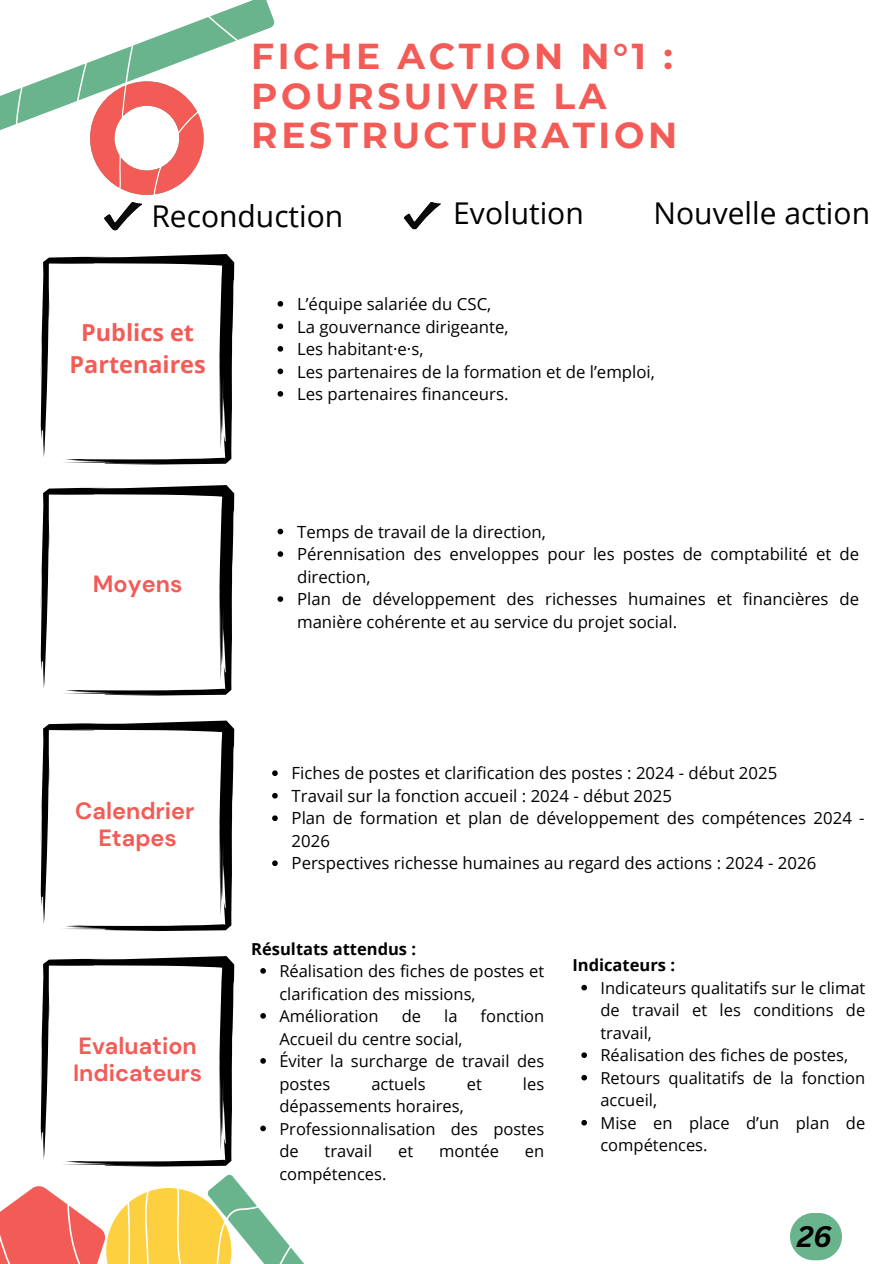
<style>
.page{position:relative;width:893px;height:1264px;background:#fff}
.page>*{position:absolute;margin:0;border:0;box-sizing:border-box;transform-origin:0 0}
.t1{font:700 36px/39.3px "Montserrat";letter-spacing:.1em;color:#f35b56}
.t2{font:30px "Open Sans";color:#000}
.t3{font:italic 700 28.95px "Canva Sans";color:#000}
.t4{font:700 23.4px/27.2px "DM Sans";color:#f35b56;text-align:center}
.t5{font:700 23.4px/32.4px "Open Sans";color:#f35b56;text-align:center}
.t6{font:16.8px/22.5px "Open Sans";color:#000}
.t7{font:16.5px/22.5px "Open Sans";color:#000}
.t8{font:700 16.5px "Open Sans";color:#000}
</style>
<div class="page">
<svg style="left:0;top:1174px;width:304px;height:89px"></svg>
<svg style="left:0;top:0;width:275px;height:195px"></svg>
<svg style="left:277px;top:301px;width:6px;height:5px"></svg>
<svg style="left:277px;top:323px;width:6px;height:6px"></svg>
<svg style="left:277px;top:346px;width:6px;height:5px"></svg>
<svg style="left:277px;top:368px;width:6px;height:6px"></svg>
<svg style="left:277px;top:391px;width:6px;height:5px"></svg>
<svg style="left:41px;top:254px;width:193px;height:210px"></svg>
<svg style="left:41px;top:485px;width:193px;height:210px"></svg>
<svg style="left:277px;top:528px;width:6px;height:6px"></svg>
<svg style="left:277px;top:551px;width:6px;height:6px"></svg>
<svg style="left:277px;top:596px;width:6px;height:6px"></svg>
<svg style="left:404px;top:202px;width:36px;height:27px"></svg>
<svg style="left:105px;top:202px;width:37px;height:28px"></svg>
<svg style="left:41px;top:720px;width:193px;height:211px"></svg>
<svg style="left:41px;top:956px;width:193px;height:210px"></svg>
<svg style="left:272px;top:770px;width:6px;height:6px"></svg>
<svg style="left:272px;top:793px;width:6px;height:5px"></svg>
<svg style="left:272px;top:815px;width:6px;height:6px"></svg>
<svg style="left:272px;top:860px;width:6px;height:6px"></svg>
<svg style="left:260px;top:968px;width:6px;height:5px"></svg>
<svg style="left:260px;top:1013px;width:6px;height:5px"></svg>
<svg style="left:260px;top:1058px;width:6px;height:5px"></svg>
<svg style="left:260px;top:1125px;width:6px;height:6px"></svg>
<svg style="left:581px;top:984px;width:6px;height:6px"></svg>
<svg style="left:581px;top:1052px;width:6px;height:5px"></svg>
<svg style="left:581px;top:1074px;width:6px;height:6px"></svg>
<svg style="left:581px;top:1119px;width:6px;height:6px"></svg>
<div style="left:790px;top:1212px;width:51px;height:48px;background:#69b48d;border-radius:24px"></div>
<h2 class="t1" style="left:251px;top:37px;width:427px">FICHE ACTION N°1 :<br>POURSUIVRE LA<br>RESTRUCTURATION</h2>
<p class="t2" style="left:151px;top:195px;width:193px">Reconduction</p>
<p class="t2" style="left:453px;top:192px;width:132px">Evolution</p>
<p class="t2" style="left:653px;top:192px;width:218px">Nouvelle action</p>
<h2 class="t5" style="left:70px;top:315px;width:138px">Publics et<br>Partenaires</h2>
<p class="t4" style="left:93px;top:570px;width:91px">Moyens</p>
<p class="t6" style="left:297px;top:292px;width:196px">L’équipe salariée du CSC,</p>
<h1 class="t6" style="left:297px;top:315px;width:213px">La gouvernance dirigeante,</h1>
<p class="t6" style="left:297px;top:337px;width:128px">Les habitant·e·s,</p>
<h2 class="t6" style="left:297px;top:360px;width:359px">Les partenaires de la formation et de l’emploi,</h2>
<p class="t6" style="left:297px;top:382px;width:213px">Les partenaires financeurs.</p>
<h3 class="t6" style="left:297px;top:520px;width:250px">Temps de travail de la direction,</h3>
<p class="t6" style="left:297px;top:542px;width:563px">Pérennisation des enveloppes pour les postes de comptabilité et de direction,</p>
<p class="t6" style="left:297px;top:587px;width:563px">Plan de développement des richesses humaines et financières de manière cohérente et au service du projet social.</p>
<p class="t4" style="left:75px;top:797px;width:121px">Calendrier<br>Etapes</p>
<h3 class="t4" style="left:73px;top:1032px;width:131px;text-align:left">Evaluation<br>Indicateurs</h3>
<p class="t6" style="left:291px;top:761px;width:487px">Fiches de postes et clarification des postes : 2024 - début 2025</p>
<p class="t6" style="left:291px;top:784px;width:382px">Travail sur la fonction accueil : 2024 - début 2025</p>
<p class="t6" style="left:291px;top:806px;width:574px">Plan de formation et plan de développement des compétences 2024 -<br>2026</p>
<p class="t6" style="left:291px;top:851px;width:526px">Perspectives richesse humaines au regard des actions : 2024 - 2026</p>
<h3 class="t8" style="left:251px;top:936px;width:166px">Résultats attendus :</h3>
<p class="t7" style="left:279px;top:959px;width:266px">Réalisation des fiches de postes et clarification des missions,</p>
<p class="t7" style="left:279px;top:1004px;width:101px">Amélioration</p>
<p class="t7" style="left:402px;top:1004px;width:21px">de</p>
<p class="t7" style="left:444px;top:1004px;width:15px">la</p>
<p class="t7" style="left:480px;top:1004px;width:65px">fonction</p>
<p class="t7" style="left:279px;top:1026px;width:185px">Accueil du centre social,</p>
<p class="t7" style="left:279px;top:1049px;width:266px">Éviter la surcharge de travail des postes</p>
<p class="t7" style="left:371px;top:1071px;width:56px">actuels</p>
<p class="t7" style="left:466px;top:1071px;width:17px">et</p>
<p class="t7" style="left:523px;top:1071px;width:23px">les</p>
<p class="t7" style="left:279px;top:1094px;width:186px">dépassements horaires,</p>
<p class="t7" style="left:279px;top:1116px;width:266px">Professionnalisation des postes de</p>
<p class="t7" style="left:324px;top:1139px;width:49px">travail</p>
<p class="t7" style="left:398px;top:1139px;width:17px">et</p>
<p class="t7" style="left:439px;top:1139px;width:61px">montée</p>
<p class="t7" style="left:525px;top:1139px;width:21px">en</p>
<p class="t7" style="left:279px;top:1161px;width:109px">compétences.</p>
<h4 class="t8" style="left:572px;top:953px;width:104px">Indicateurs :</h4>
<p class="t7" style="left:600px;top:976px;width:266px;text-align:justify">Indicateurs qualitatifs sur le climat de travail et les conditions de travail,</p>
<p class="t7" style="left:600px;top:1043px;width:249px">Réalisation des fiches de postes,</p>
<p class="t7" style="left:600px;top:1066px;width:266px">Retours qualitatifs de la fonction accueil,</p>
<p class="t7" style="left:600px;top:1111px;width:266px">Mise en place d’un plan de compétences.</p>
<p class="t3" style="left:797px;top:1215px;width:36px">26</p>
</div>
